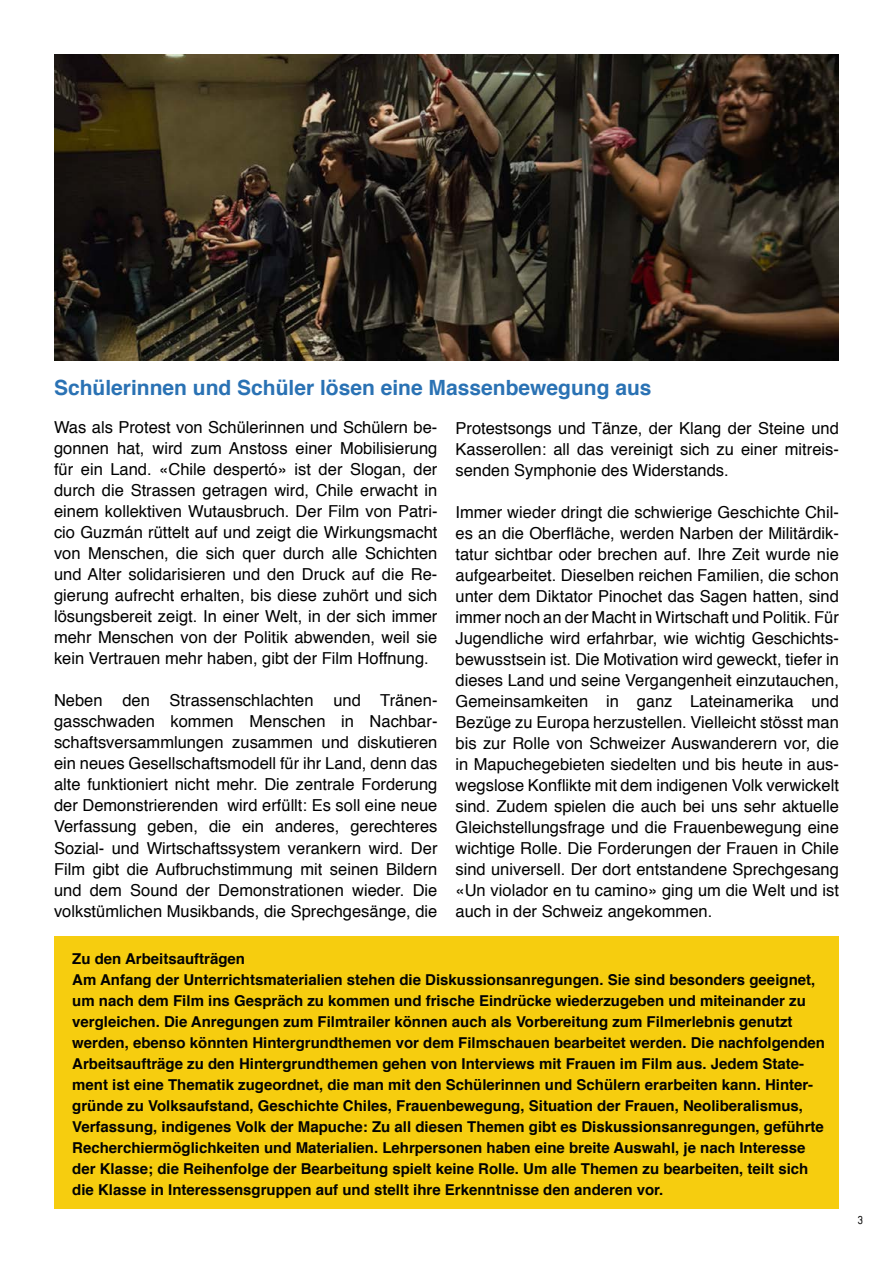
<style>
.page{position:relative;width:893px;height:1263px;background:#fff}
.page>*{position:absolute;margin:0;border:0;box-sizing:border-box;transform-origin:0 0}
.t1{font:700 21px "Helvetica";color:#2a72b4}
.t2{font:16.5px/21px "Helvetica";color:#000;text-align:justify}
.t3{font:700 15px/21px "Helvetica";color:#020202}
.t4{font:11.25px "Brauer Neue";color:#000}
</style>
<div class="page">
<div style="left:54px;top:936px;width:785px;height:273px;background:#f6cd0f"></div>
<img style="left:54px;top:54px;width:785px;height:306px">
<p class="t1" style="left:54px;top:371px;width:599px">Schülerinnen und Schüler lösen eine Massenbewegung aus</p>
<p class="t2" style="left:54px;top:418px;width:385px">Was als Protest von Schülerinnen und Schülern be&shy;gonnen hat, wird zum Anstoss einer Mobilisierung für ein Land. «Chile despertó» ist der Slogan, der durch die Strassen getragen wird, Chile erwacht in einem kollektiven Wutausbruch. Der Film von Patri&shy;cio Guzmán rüttelt auf und zeigt die Wirkungsmacht von Menschen, die sich quer durch alle Schichten und Alter solidarisieren und den Druck auf die Re&shy;gierung aufrecht erhalten, bis diese zuhört und sich lösungsbereit zeigt. In einer Welt, in der sich immer mehr Menschen von der Politik abwenden, weil sie kein Vertrauen mehr haben, gibt der Film Hoffnung.</p>
<p class="t2" style="left:54px;top:691px;width:385px">Neben den Strassenschlachten und Tränen&shy;gasschwaden kommen Menschen in Nachbar&shy;schaftsversammlungen zusammen und diskutieren ein neues Gesellschaftsmodell für ihr Land, denn das alte funktioniert nicht mehr. Die zentrale Forderung der Demonstrierenden wird erfüllt: Es soll eine neue Verfassung geben, die ein anderes, gerechteres Sozial- und Wirtschaftssystem verankern wird. Der Film gibt die Aufbruchstimmung mit seinen Bildern und dem Sound der Demonstrationen wieder. Die volkstümlichen Musikbands, die Sprechgesänge, die</p>
<p class="t2" style="left:455px;top:418px;width:385px">Protestsongs und Tänze, der Klang der Steine und Kasserollen: all das vereinigt sich zu einer mitreis&shy;senden Symphonie des Widerstands.</p>
<p class="t2" style="left:455px;top:502px;width:385px">Immer wieder dringt die schwierige Geschichte Chil&shy;es an die Oberfläche, werden Narben der Militärdik&shy;tatur sichtbar oder brechen auf. Ihre Zeit wurde nie aufgearbeitet. Dieselben reichen Familien, die schon unter dem Diktator Pinochet das Sagen hatten, sind immer noch an der Macht in Wirtschaft und Politik. Für Jugendliche wird erfahrbar, wie wichtig Geschichts&shy;bewusstsein ist. Die Motivation wird geweckt, tiefer in dieses Land und seine Vergangenheit einzutauchen, Gemeinsamkeiten in ganz Lateinamerika und Bezüge zu Europa herzustellen. Vielleicht stösst man bis zur Rolle von Schweizer Auswanderern vor, die in Mapuchegebieten siedelten und bis heute in aus&shy;wegslose Konflikte mit dem indigenen Volk verwickelt sind. Zudem spielen die auch bei uns sehr aktuelle Gleichstellungsfrage und die Frauenbewegung eine wichtige Rolle. Die Forderungen der Frauen in Chile sind universell. Der dort entstandene Sprechgesang «Un violador en tu camino» ging um die Welt und ist auch in der Schweiz angekommen.</p>
<p class="t3" style="left:72px;top:948px;width:754px">Zu den Arbeitsaufträgen<br>Am Anfang der Unterrichtsmaterialien stehen die Diskussionsanregungen. Sie sind besonders geeignet, um nach dem Film ins Gespräch zu kommen und frische Eindrücke wiederzugeben und miteinander zu vergleichen. Die Anregungen zum Filmtrailer können auch als Vorbereitung zum Filmerlebnis genutzt werden, ebenso könnten Hintergrundthemen vor dem Filmschauen bearbeitet werden. Die nachfolgenden Arbeitsaufträge zu den Hintergrundthemen gehen von Interviews mit Frauen im Film aus. Jedem State&shy;ment ist eine Thematik zugeordnet, die man mit den Schülerinnen und Schülern erarbeiten kann. Hinter&shy;gründe zu Volksaufstand, Geschichte Chiles, Frauenbewegung, Situation der Frauen, Neoliberalismus, Verfassung, indigenes Volk der Mapuche: Zu all diesen Themen gibt es Diskussionsanregungen, geführte Recherchiermöglichkeiten und Materialien. Lehrpersonen haben eine breite Auswahl, je nach Interesse der Klasse; die Reihenfolge der Bearbeitung spielt keine Rolle. Um alle Themen zu bearbeiten, teilt sich die Klasse in Interessensgruppen auf und stellt ihre Erkenntnisse den anderen vor.</p>
<p class="t4" style="left:858px;top:1214px;width:7px">3</p>
</div>
